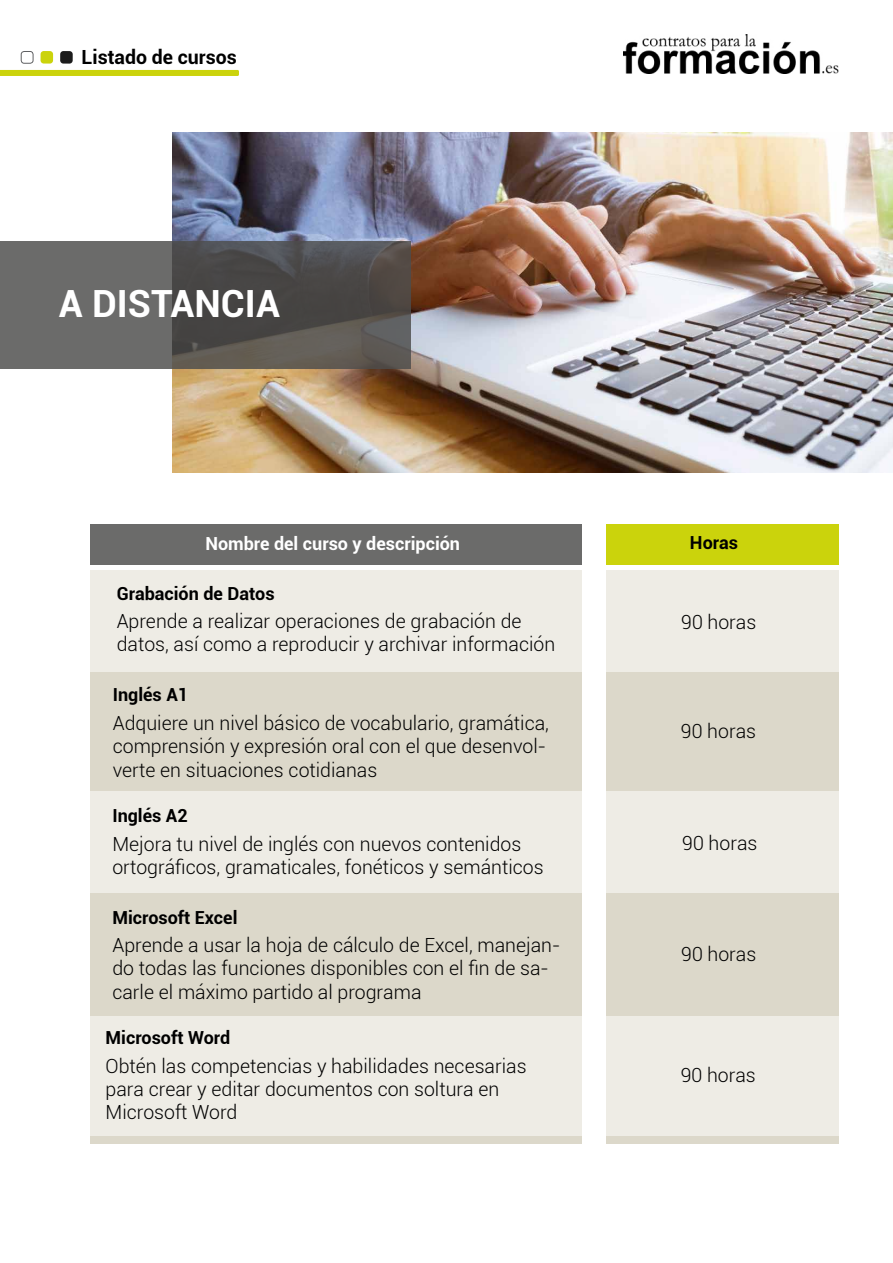
<style>
.page{position:relative;width:893px;height:1263px;background:#fff}
.page>*{position:absolute;margin:0;border:0;box-sizing:border-box;transform-origin:0 0}
.t1{font:700 37.5px "Roboto";color:#fff}
.t2{font:300 19.5px/23.4px "Roboto";color:#000}
.t3{font:700 19.5px "Roboto";color:#000}
.t4{font:700 18px "Roboto";color:#000}
.t5{font:700 18px "Roboto";color:#fff}
</style>
<div class="page">
<img style="left:623px;top:35px;width:215px;height:39px">
<svg style="left:0;top:70px;width:239px;height:6px"></svg>
<div style="left:60px;top:51px;width:13px;height:13px;background:#1c1c1c;border-radius:3px"></div>
<div style="left:21px;top:51px;width:12px;height:13px;border:1px solid #5f6062;border-radius:3px"></div>
<div style="left:41px;top:51px;width:12px;height:13px;background:#cbd30c;border-radius:3px"></div>
<img style="left:173px;top:133px;width:720px;height:339px">
<svg style="left:0;top:241px;width:411px;height:128px;background:#5b5a58"></svg>
<div style="left:606px;top:570px;width:233px;height:574px;background:#dcd8ca"></div>
<div style="left:606px;top:524px;width:233px;height:40px;background:#cbd30c"></div>
<div style="left:90px;top:524px;width:492px;height:40px;background:#6b6b6a"></div>
<div style="left:90px;top:570px;width:492px;height:574px;background:#dcd8ca"></div>
<div style="left:606px;top:570px;width:233px;height:102px;background:#eeece5"></div>
<div style="left:606px;top:791px;width:233px;height:102px;background:#eeece5"></div>
<div style="left:606px;top:1016px;width:233px;height:119px;background:#eeece5"></div>
<div style="left:90px;top:570px;width:492px;height:102px;background:#eeece5"></div>
<div style="left:90px;top:791px;width:491px;height:102px;background:#eeece5"></div>
<div style="left:90px;top:1016px;width:493px;height:119px;background:#eeece5"></div>
<p class="t3" style="left:82px;top:43px;width:157px">Listado de cursos</p>
<h1 class="t1" style="left:59px;top:277px;width:223px">A DISTANCIA</h1>
<p class="t5" style="left:205px;top:531px;width:256px">Nombre del curso y descripción</p>
<p class="t4" style="left:690px;top:530px;width:50px">Horas</p>
<p class="t4" style="left:117px;top:580px;width:160px">Grabación de Datos</p>
<p class="t2" style="left:117px;top:609px;width:440px">Aprende a realizar operaciones de grabación de datos, así como a reproducir y archivar información</p>
<p class="t4" style="left:113px;top:682px;width:77px">Inglés A1</p>
<p class="t2" style="left:113px;top:711px;width:438px">Adquiere un nivel básico de vocabulario, gramática, comprensión y expresión oral con el que desenvol&shy;verte en situaciones cotidianas</p>
<p class="t4" style="left:112px;top:803px;width:77px">Inglés A2</p>
<p class="t2" style="left:112px;top:832px;width:433px">Mejora tu nivel de inglés con nuevos contenidos ortográficos, gramaticales, fonéticos y semánticos</p>
<p class="t4" style="left:112px;top:904px;width:127px">Microsoft Excel</p>
<p class="t2" style="left:112px;top:933px;width:449px">Aprende a usar la hoja de cálculo de Excel, manejan&shy;do todas las funciones disponibles con el fin de sa&shy;carle el máximo partido al programa</p>
<p class="t4" style="left:106px;top:1025px;width:126px">Microsoft Word</p>
<p class="t2" style="left:106px;top:1053px;width:422px">Obtén las competencias y habilidades necesarias para crear y editar documentos con soltura en<br>Microsoft Word</p>
<p class="t2" style="left:681px;top:609px;width:77px">90 horas</p>
<p class="t2" style="left:681px;top:718px;width:77px">90 horas</p>
<p class="t2" style="left:682px;top:831px;width:77px">90 horas</p>
<p class="t2" style="left:681px;top:942px;width:77px">90 horas</p>
<p class="t2" style="left:681px;top:1063px;width:77px">90 horas</p>
</div>
